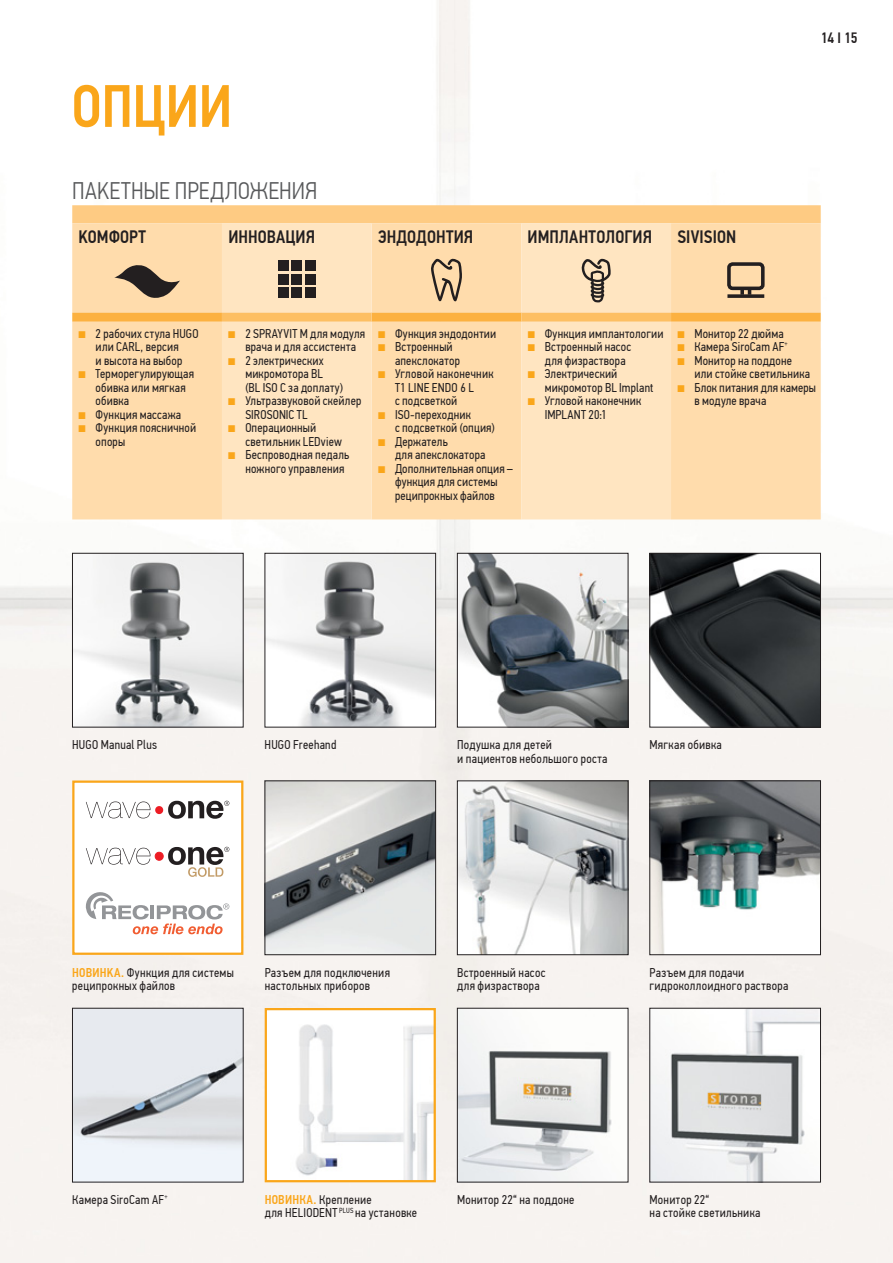
<style>
.page{position:relative;width:893px;height:1263px;background:#fff}
.page>*{position:absolute;margin:0;border:0;box-sizing:border-box;transform-origin:0 0}
.t1{font:500 60px "PF Din Text Cond Pro";letter-spacing:-.005em;color:#faa61a}
.t2{font:300 24px "PF Din Text Cond Pro";letter-spacing:.005em;color:#58595b}
.t3{font:500 18px "PF Din Text Cond Pro";letter-spacing:.005em;color:#231f20}
.t4{font:500 15px "PF Din Text Cond Pro";color:#231f20}
.t5{font:12.75px/13.5px "PF Din Text Cond Pro";letter-spacing:.015em;color:#231f20}
.s1{color:#faa61a}
.s2{font-weight:500;color:#faa61a}
</style>
<div class="page">
<img style="left:0;top:0;width:893px;height:1263px">
<img style="left:74px;top:555px;width:167px;height:170px">
<div style="left:72px;top:553px;width:171px;height:174px;border:1px solid #231f20"></div>
<img style="left:267px;top:555px;width:167px;height:170px">
<div style="left:265px;top:553px;width:171px;height:174px;border:1px solid #231f20"></div>
<img style="left:651px;top:555px;width:168px;height:170px">
<div style="left:649px;top:553px;width:172px;height:174px;border:1px solid #231f20"></div>
<img style="left:459px;top:555px;width:167px;height:170px">
<div style="left:457px;top:553px;width:171px;height:174px;border:1px solid #231f20"></div>
<div style="left:73px;top:782px;width:169px;height:172px;background:#fff"></div>
<div style="left:72px;top:781px;width:171px;height:174px;border:2px solid #faa61a"></div>
<img style="left:267px;top:783px;width:167px;height:170px">
<div style="left:265px;top:781px;width:171px;height:174px;border:1px solid #231f20"></div>
<img style="left:459px;top:783px;width:167px;height:170px">
<div style="left:457px;top:781px;width:171px;height:174px;border:1px solid #231f20"></div>
<img style="left:651px;top:783px;width:168px;height:170px">
<div style="left:649px;top:781px;width:172px;height:174px;border:1px solid #231f20"></div>
<img style="left:459px;top:1010px;width:167px;height:170px">
<div style="left:457px;top:1008px;width:171px;height:174px;border:1px solid #231f20"></div>
<img style="left:268px;top:1011px;width:165px;height:168px">
<div style="left:265px;top:1008px;width:171px;height:174px;border:2px solid #faa61a"></div>
<img style="left:651px;top:1010px;width:168px;height:170px">
<div style="left:649px;top:1008px;width:172px;height:174px;border:1px solid #231f20"></div>
<img style="left:74px;top:1010px;width:167px;height:170px">
<div style="left:72px;top:1008px;width:171px;height:174px;border:1px solid #231f20"></div>
<svg style="left:86px;top:847px;width:143px;height:30px"></svg>
<svg style="left:86px;top:892px;width:143px;height:42px"></svg>
<svg style="left:86px;top:801px;width:143px;height:18px"></svg>
<div style="left:72px;top:205px;width:749px;height:18px;background:#fecb83"></div>
<div style="left:72px;top:223px;width:749px;height:296px;background:#ffdcac"></div>
<svg style="left:222px;top:223px;width:449px;height:296px;background:#fee1b9"></svg>
<svg style="left:72px;top:313px;width:749px;height:9px;background:#fcb853"></svg>
<svg style="left:114px;top:264px;width:66px;height:35px;background:#9e886e"></svg>
<div style="left:727px;top:262px;width:37px;height:28px;border:4px solid #231f20;border-radius:4px"></div>
<svg style="left:740px;top:289px;width:11px;height:5px"></svg>
<svg style="left:727px;top:294px;width:37px;height:4px"></svg>
<svg style="left:431px;top:258px;width:32px;height:43px"></svg>
<div style="left:278px;top:260px;width:10px;height:11px;background:#231f20"></div>
<div style="left:292px;top:260px;width:10px;height:11px;background:#231f20"></div>
<div style="left:305px;top:260px;width:10px;height:11px;background:#231f20"></div>
<div style="left:278px;top:274px;width:10px;height:10px;background:#231f20"></div>
<div style="left:292px;top:274px;width:10px;height:10px;background:#231f20"></div>
<div style="left:305px;top:274px;width:10px;height:10px;background:#231f20"></div>
<div style="left:278px;top:288px;width:10px;height:10px;background:#231f20"></div>
<div style="left:292px;top:288px;width:10px;height:10px;background:#231f20"></div>
<div style="left:305px;top:288px;width:10px;height:10px;background:#231f20"></div>
<svg style="left:582px;top:250px;width:30px;height:54px;background:#c1ad94"></svg>
<h1 class="t1" style="left:72px;top:82px;width:162px">ОПЦИИ</h1>
<h2 class="t2" style="left:72px;top:181px;width:247px">ПАKЕТНЫЕ ПРЕДЛОЖЕНИЯ</h2>
<h3 class="t3" style="left:79px;top:230px;width:69px">KОМФОРТ</h3>
<h3 class="t3" style="left:228px;top:230px;width:88px">ИННОВАЦИЯ</h3>
<h3 class="t3" style="left:378px;top:230px;width:97px">ЭНДОДОНТИЯ</h3>
<h3 class="t3" style="left:528px;top:230px;width:126px">ИМПЛАНТОЛОГИЯ</h3>
<h3 class="t3" style="left:677px;top:230px;width:60px">SIVISION</h3>
<p class="t4" style="left:821px;top:31px;width:38px">14 I 15</p>
<p class="t5" style="left:79px;top:328px;width:121px;text-align:center"><span class="s1">■</span> 2 рабочих стула HUGO или CARL, версия<br>и высота на выбор</p>
<p class="t5" style="left:96px;top:368px;width:100px;text-indent:-17px"><span class="s1">■</span> Терморегулирующая обивка или мягкая обивка</p>
<p class="t5" style="left:79px;top:409px;width:104px"><span class="s1">■</span> Функция массажа</p>
<p class="t5" style="left:96px;top:422px;width:102px;text-indent:-17px"><span class="s1">■</span> Функция поясничной опоры</p>
<p class="t5" style="left:245px;top:328px;width:121px;text-indent:-17px"><span class="s1">■</span> 2 SPRAYVIT М для модуля врача и для ассистента</p>
<p class="t5" style="left:245px;top:355px;width:99px;text-indent:-17px"><span class="s1">■</span> 2 электрических микромотора BL<br>(BL ISO C за доплату)</p>
<p class="t5" style="left:245px;top:395px;width:118px;text-indent:-17px"><span class="s1">■</span> Ультразвуковой скейлер<br>SIROSONIC TL</p>
<p class="t5" style="left:245px;top:422px;width:98px;text-indent:-17px"><span class="s1">■</span> Операционный светильник LEDview</p>
<p class="t5" style="left:245px;top:449px;width:105px;text-indent:-17px"><span class="s1">■</span> Беспроводная педаль ножного управления</p>
<p class="t5" style="left:378px;top:328px;width:120px"><span class="s1">■</span> Функция эндодонтии</p>
<p class="t5" style="left:395px;top:341px;width:66px;text-indent:-17px"><span class="s1">■</span> Встроенный апекслокатор</p>
<p class="t5" style="left:395px;top:368px;width:100px;text-indent:-17px"><span class="s1">■</span> Угловой наконечник<br>T1 LINE ENDO 6 L<br>с подсветкой</p>
<p class="t5" style="left:395px;top:409px;width:101px;text-indent:-17px"><span class="s1">■</span> ISO-переходник<br>с подсветкой (опция)</p>
<p class="t5" style="left:395px;top:436px;width:92px;text-indent:-17px"><span class="s1">■</span> Держатель<br>для апекслокатора</p>
<p class="t5" style="left:378px;top:463px;width:137px;text-align:center"><span class="s1">■</span> Дополнительная опция – функция для системы реципрокных файлов</p>
<p class="t5" style="left:528px;top:328px;width:137px"><span class="s1">■</span> Функция имплантологии</p>
<p class="t5" style="left:545px;top:341px;width:88px;text-indent:-17px"><span class="s1">■</span> Встроенный насос для физраствора</p>
<p class="t5" style="left:545px;top:368px;width:110px;text-indent:-17px"><span class="s1">■</span> Электрический микромотор BL Implant</p>
<p class="t5" style="left:545px;top:395px;width:98px;text-indent:-17px"><span class="s1">■</span> Угловой наконечник<br>IMPLANT 20:1</p>
<p class="t5" style="left:677px;top:328px;width:108px"><span class="s1">■</span> Монитор 22 дюйма</p>
<p class="t5" style="left:677px;top:341px;width:112px"><span class="s1">■</span> Камера SiroCam AF<sup>+</sup></p>
<p class="t5" style="left:694px;top:355px;width:117px;text-indent:-17px"><span class="s1">■</span> Монитор на поддоне или стойке светильника</p>
<p class="t5" style="left:694px;top:382px;width:123px;text-indent:-17px"><span class="s1">■</span> Блок питания для камеры в модуле врача</p>
<p class="t5" style="left:72px;top:739px;width:86px">HUGO Manual Plus</p>
<p class="t5" style="left:265px;top:739px;width:73px">HUGO Freehand</p>
<p class="t5" style="left:457px;top:739px;width:152px">Подушка для детей<br>и пациентов небольшого роста</p>
<p class="t5" style="left:649px;top:739px;width:74px">Мягкая обивка</p>
<p class="t5" style="left:72px;top:967px;width:163px"><span class="s2">НОВИНKА.</span> Функция для системы реципрокных файлов</p>
<p class="t5" style="left:265px;top:967px;width:127px">Разъем для подключения настольных приборов</p>
<p class="t5" style="left:457px;top:967px;width:90px">Встроенный насос для физраствора</p>
<p class="t5" style="left:649px;top:967px;width:140px">Разъем для подачи гидроколлоидного раствора</p>
<p class="t5" style="left:72px;top:1194px;width:97px">Камера SiroCam AF<sup>+</sup></p>
<p class="t5" style="left:265px;top:1194px;width:154px"><span class="s2">НОВИНКА.</span> Крепление<br>для HELIODENT <sup>PLUS</sup> на установке</p>
<p class="t5" style="left:457px;top:1194px;width:119px">Монитор 22“ на поддоне</p>
<p class="t5" style="left:649px;top:1194px;width:112px">Монитор 22“<br>на стойке светильника</p>
</div>
